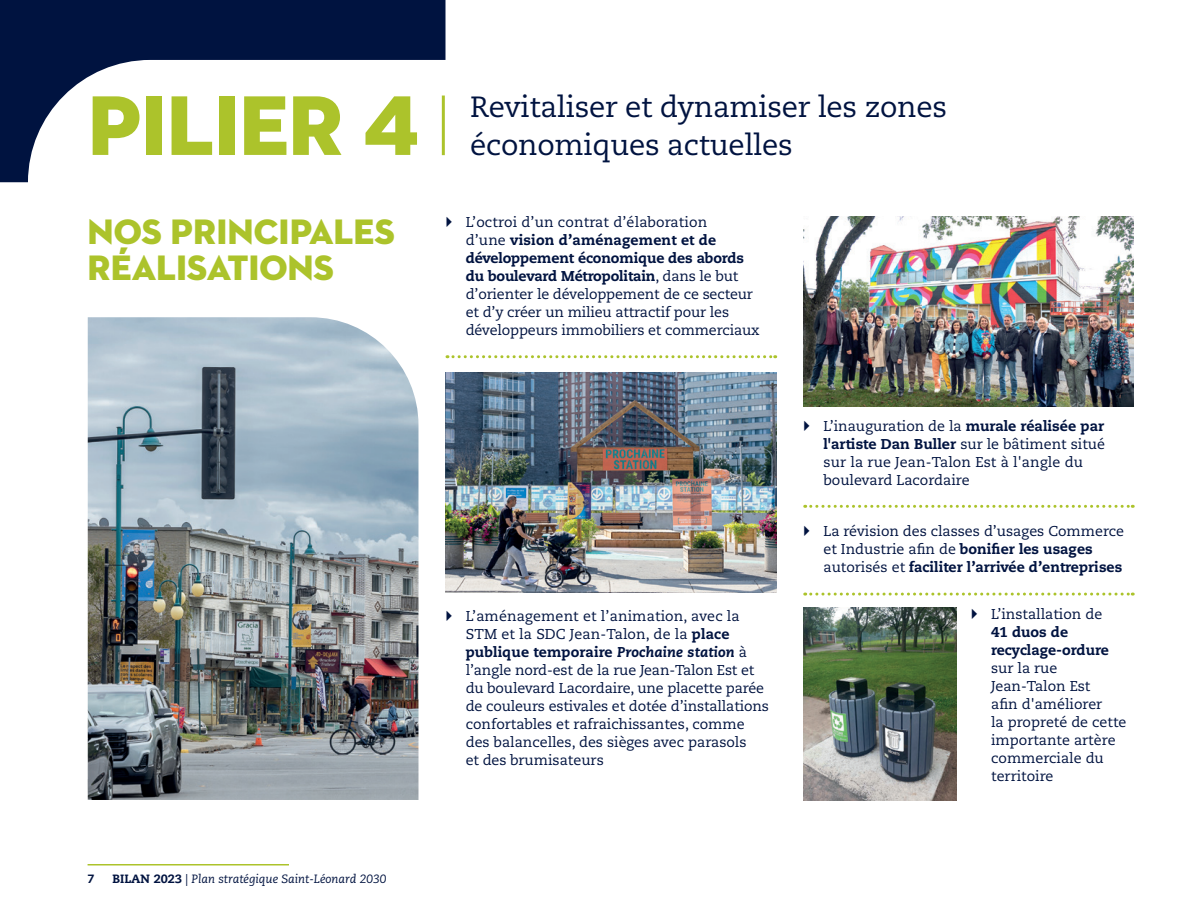
<style>
.page{position:relative;width:1188px;height:918px;background:#fff}
.page>*{position:absolute;margin:0;border:0;box-sizing:border-box;transform-origin:0 0}
.Texte_courant_12pt{font:86.1px "Neutraface 2 Display Titling";letter-spacing:-.01em;color:#acc32b}
.Texte_courant{font:36px/36px "Neutraface 2 Display Titling";letter-spacing:-.005em;color:#acc32b}
.Texte_courant_12pt-2{font:29.25px/37.8px "Caecilia LT Pro 55 Roman";letter-spacing:-.01em;color:#001340}
.Texte_description_realisation{font:14.25px/18px "Caecilia LT Pro 55 Roman";letter-spacing:-.01em;color:#001340}
.Texte_description_realisation_Sans_Filet{font:14.25px/18px "Caecilia LT Pro 55 Roman";color:#001340}
.Texte_courant-2{font:italic 12px "Caecilia LT Pro 56";color:#001340}
.Texte_courant-3{font:800 12px "Caecilia LT Pro 85";color:#001340}
.s1{font-family:"Caecilia LT Pro 85";font-weight:800;font-style:normal}
.s2{font-family:"Caecilia LT Pro 85";font-weight:800}
.s3{font-family:"Caecilia LT Pro 86";font-weight:800;font-style:italic}
</style>
<div class="page">
<hr style="left:88px;top:864px;width:201px;height:2px;background:#acc32b">
<svg style="left:447px;top:355px;width:329px;height:3px"></svg>
<img style="left:88px;top:317px;width:330px;height:483px">
<svg style="left:0;top:0;width:446px;height:182px"></svg>
<img style="left:803px;top:608px;width:154px;height:192px">
<img style="left:803px;top:216px;width:331px;height:190px">
<svg style="left:805px;top:505px;width:328px;height:3px"></svg>
<svg style="left:805px;top:593px;width:328px;height:3px"></svg>
<img style="left:446px;top:373px;width:330px;height:220px">
<p class="Texte_courant_12pt" style="left:88px;top:72px;width:334px">PILIER 4</p>
<p class="Texte_courant_12pt-2" style="left:470px;top:87px;width:478px">Revitaliser et dynamiser les zones économiques actuelles</p>
<p class="Texte_courant" style="left:88px;top:214px;width:309px">NOS PRINCIPALES<br>RÉALISATIONS</p>
<p class="Texte_courant-3" style="left:88px;top:871px;width:9px">7</p>
<p class="Texte_courant-2" style="left:112px;top:871px;width:275px"><span class="s1">BILAN 2023</span> | Plan stratégique Saint-Léonard 2030</p>
<p class="Texte_description_realisation" style="left:466px;top:213px;width:295px">L’octroi d’un contrat d’élaboration<br>d’une <span class="s2">vision d’aménagement et de développement économique des abords du boulevard Métropolitain</span>, dans le but d’orienter le développement de ce secteur et d’y créer un milieu attractif pour les développeurs immobiliers et commerciaux</p>
<p class="Texte_description_realisation_Sans_Filet" style="left:466px;top:607px;width:305px">L’aménagement et l’animation, avec la STM et la SDC Jean-Talon, de la <span class="s2">place publique temporaire</span> <span class="s3">Prochaine station</span> à l’angle nord-est de la rue Jean-Talon Est et du boulevard Lacordaire, une placette parée de couleurs estivales et dotée d’installations confortables et rafraichissantes, comme des balancelles, des sièges avec parasols<br>et des brumisateurs</p>
<p class="Texte_description_realisation" style="left:823px;top:416px;width:283px">L’inauguration de la <span class="s2">murale réalisée par l'artiste Dan Buller</span> sur le bâtiment situé sur la rue Jean-Talon Est à l'angle du boulevard Lacordaire</p>
<p class="Texte_description_realisation" style="left:823px;top:522px;width:302px">La révision des classes d’usages Commerce et Industrie afin de <span class="s2">bonifier les usages </span>autorisés et <span class="s2">faciliter l’arrivée d’entreprises</span></p>
<p class="Texte_description_realisation_Sans_Filet" style="left:991px;top:605px;width:137px">L’installation de<br><span class="s2">41 duos de recyclage-ordure </span>sur la rue<br>Jean-Talon Est<br>afin d'améliorer<br>la propreté de cette importante artère commerciale du territoire</p>
</div>
